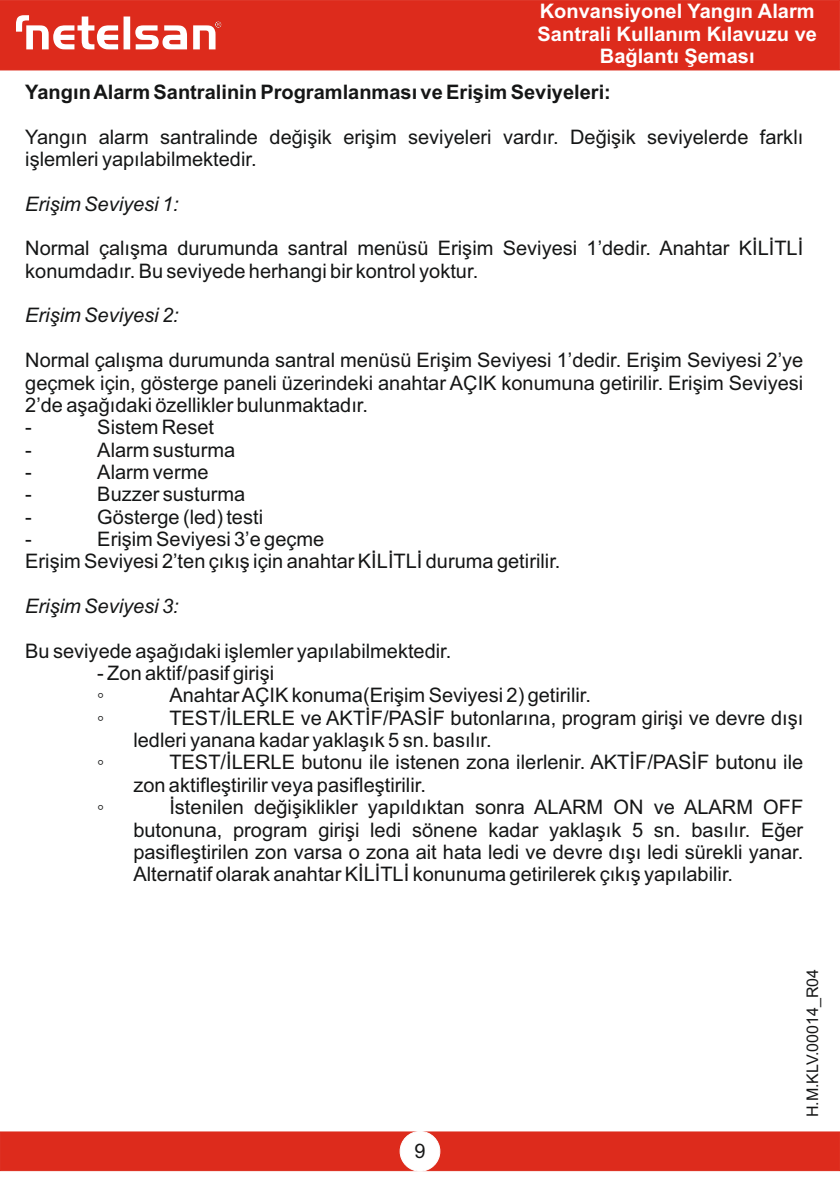
<style>
.page{position:relative;width:840px;height:1191px;background:#fff}
.page>*{position:absolute;margin:0;border:0;box-sizing:border-box;transform-origin:0 0}
.t1{font:20px/22.4px "Arial";color:#151616}
.t2{font:700 20px/22.4px "Arial";color:#fff;text-align:center}
.t3{font:700 20px "Arial";color:#151616}
.t4{font:italic 20px "Arial";color:#151616}
.t5{font:16px "Arial";color:#151616}
</style>
<div class="page">
<div style="left:0;top:0;width:839px;height:70px;background:#dd2b1c"></div>
<svg style="left:16px;top:15px;width:205px;height:34px"></svg>
<div style="left:0;top:1131px;width:839px;height:40px;background:#dd2b1c"></div>
<div style="left:399px;top:1131px;width:41px;height:40px;background:#fff;border:1px solid #fff;border-radius:50%"></div>
<p class="t2" style="left:537px;top:2px;width:280px">Konvansiyonel Yangın Alarm<br>Santrali Kullanım Kılavuzu ve<br>Bağlantı Şeması</p>
<p class="t3" style="left:25px;top:84px;width:587px">Yangın Alarm Santralinin Programlanması ve Erişim Seviyeleri:</p>
<p class="t1" style="left:25px;top:127px;width:779px">Yangın alarm santralinde değişik erişim seviyeleri vardır. Değişik seviyelerde farklı işlemleri yapılabilmektedir.</p>
<p class="t4" style="left:25px;top:196px;width:155px">Erişim Seviyesi 1:</p>
<p class="t1" style="left:25px;top:239px;width:779px">Normal çalışma durumunda santral menüsü Erişim Seviyesi 1’dedir. Anahtar KİLİTLİ konumdadır. Bu seviyede herhangi bir kontrol yoktur.</p>
<p class="t4" style="left:25px;top:308px;width:155px">Erişim Seviyesi 2:</p>
<p class="t1" style="left:25px;top:351px;width:779px">Normal çalışma durumunda santral menüsü Erişim Seviyesi 1’dedir. Erişim Seviyesi 2’ye geçmek için, gösterge paneli üzerindeki anahtar AÇIK konumuna getirilir. Erişim Seviyesi 2’de aşağıdaki özellikler bulunmaktadır.<br>-</p>
<p class="t1" style="left:97px;top:418px;width:118px">Sistem Reset</p>
<p class="t1" style="left:25px;top:440px;width:8px">-</p>
<p class="t1" style="left:97px;top:440px;width:139px">Alarm susturma</p>
<p class="t1" style="left:25px;top:462px;width:8px">-</p>
<p class="t1" style="left:97px;top:462px;width:113px">Alarm verme</p>
<p class="t1" style="left:25px;top:485px;width:8px">-</p>
<p class="t1" style="left:97px;top:485px;width:149px">Buzzer susturma</p>
<p class="t1" style="left:25px;top:507px;width:8px">-</p>
<p class="t1" style="left:97px;top:507px;width:167px">Gösterge (led) testi</p>
<p class="t1" style="left:25px;top:529px;width:8px">-</p>
<p class="t1" style="left:25px;top:529px;width:536px;text-indent:72px">Erişim Seviyesi 3’e geçme<br>Erişim Seviyesi 2’ten çıkış için anahtar KİLİTLİ duruma getirilir.</p>
<p class="t4" style="left:25px;top:598px;width:155px">Erişim Seviyesi 3:</p>
<p class="t1" style="left:25px;top:641px;width:427px">Bu seviyede aşağıdaki işlemler yapılabilmektedir.</p>
<p class="t1" style="left:97px;top:663px;width:178px">- Zon aktif/pasif girişi ◦</p>
<p class="t1" style="left:169px;top:686px;width:423px">Anahtar AÇIK konuma(Erişim Seviyesi 2) getirilir.</p>
<p class="t1" style="left:97px;top:708px;width:9px">◦</p>
<p class="t1" style="left:133px;top:708px;width:671px;text-indent:36px">TEST/İLERLE ve AKTİF/PASİF butonlarına, program girişi ve devre dışı ledleri yanana kadar yaklaşık 5 sn. basılır.</p>
<p class="t1" style="left:97px;top:753px;width:9px">◦</p>
<p class="t1" style="left:133px;top:753px;width:671px;text-indent:36px">TEST/İLERLE butonu ile istenen zona ilerlenir. AKTİF/PASİF butonu ile zon aktifleştirilir veya pasifleştirilir.</p>
<p class="t1" style="left:97px;top:797px;width:9px">◦</p>
<p class="t1" style="left:133px;top:797px;width:671px;text-align:justify;text-indent:36px">İstenilen değişiklikler yapıldıktan sonra ALARM ON ve ALARM OFF butonuna, program girişi ledi sönene kadar yaklaşık 5 sn. basılır. Eğer pasifleştirilen zon varsa o zona ait hata ledi ve devre dışı ledi sürekli yanar.<br>Alternatif olarak anahtar KİLİTLİ konunuma getirilerek çıkış yapılabilir.</p>
<p class="t1" style="left:414px;top:1142px;width:13px">9</p>
<p class="t5" style="left:806px;top:1117px;width:150px;rotate:-90deg">H.M.KLV.00014_R04</p>
</div>
